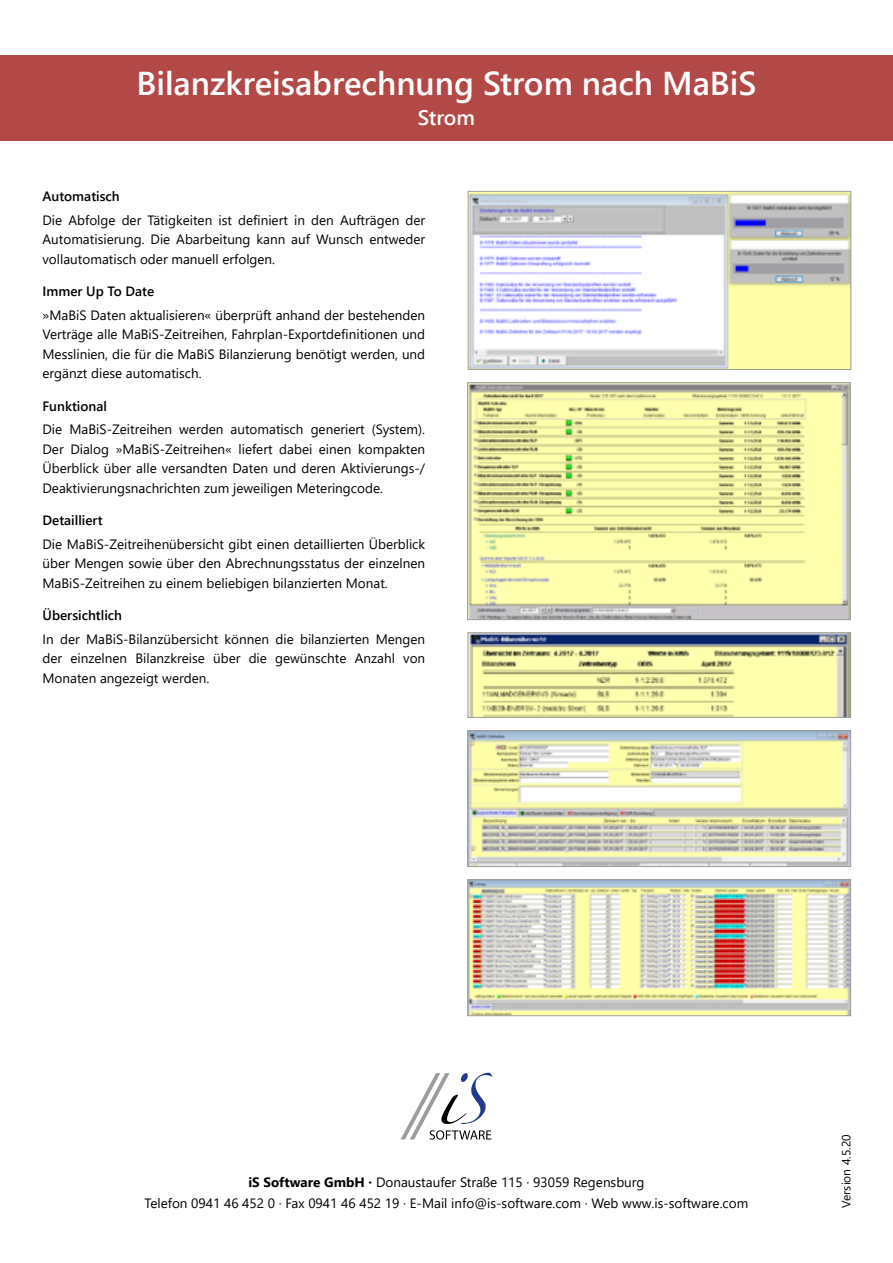
<style>
.page{position:relative;width:893px;height:1263px;background:#fff}
.page>*{position:absolute;margin:0;border:0;box-sizing:border-box;transform-origin:0 0}
.t1{font:600 33px "Segoe UI";color:#fff}
.t2{font:600 21px "Segoe UI";letter-spacing:-.005em;color:#fff}
.t3{font:13.5px/19.5px "Segoe UI";color:#000;text-align:justify}
.t4{font:600 13.5px "Segoe UI";color:#000}
.t5{font:12px "Segoe UI";color:#000}
.s1{font-weight:700}
</style>
<div class="page">
<svg style="left:401px;top:1073px;width:91px;height:67px"></svg>
<div style="left:0;top:55px;width:893px;height:85px;background:#b34947"></div>
<img style="left:470px;top:193px;width:379px;height:175px">
<div style="left:468px;top:191px;width:383px;height:179px;border:1px solid #9d9d9c"></div>
<img style="left:470px;top:881px;width:379px;height:133px">
<div style="left:468px;top:879px;width:383px;height:137px;border:1px solid #9d9d9c"></div>
<img style="left:470px;top:732px;width:379px;height:133px">
<div style="left:468px;top:730px;width:383px;height:137px;border:1px solid #9d9d9c"></div>
<img style="left:469px;top:384px;width:379px;height:234px">
<div style="left:467px;top:382px;width:383px;height:238px;border:1px solid #9d9d9c"></div>
<img style="left:470px;top:634px;width:379px;height:82px">
<div style="left:468px;top:632px;width:383px;height:86px;border:1px solid #9d9d9c"></div>
<h1 class="t1" style="left:136px;top:52px;width:621px">Bilanzkreisabrechnung Strom nach MaBiS</h1>
<h2 class="t2" style="left:418px;top:97px;width:59px">Strom</h2>
<p class="t4" style="left:43px;top:184px;width:79px">Automatisch</p>
<p class="t3" style="left:43px;top:209px;width:384px">Die Abfolge der Tätigkeiten ist definiert in den Aufträgen der Automatisierung. Die Abarbeitung kann auf Wunsch entweder vollautomatisch oder manuell erfolgen.</p>
<p class="t4" style="left:43px;top:279px;width:113px">Immer Up To Date</p>
<p class="t3" style="left:43px;top:304px;width:384px">»MaBiS Daten aktualisieren« überprüft anhand der bestehenden Verträge alle MaBiS-Zeitreihen, Fahrplan-Exportdefinitionen und Messlinien, die für die MaBiS Bilanzierung benötigt werden, und ergänzt diese automatisch.</p>
<p class="t4" style="left:43px;top:393px;width:66px">Funktional</p>
<p class="t3" style="left:43px;top:419px;width:384px">Die MaBiS-Zeitreihen werden automatisch generiert (System).<br>Der Dialog »MaBiS-Zeitreihen« liefert dabei einen kompakten Überblick über alle versandten Daten und deren Aktivierungs-/ Deaktivierungsnachrichten zum jeweiligen Meteringcode.</p>
<p class="t4" style="left:43px;top:508px;width:62px">Detailliert</p>
<p class="t3" style="left:43px;top:533px;width:384px">Die MaBiS-Zeitreihenübersicht gibt einen detaillierten Überblick über Mengen sowie über den Abrechnungsstatus der einzelnen MaBiS-Zeitreihen zu einem beliebigen bilanzierten Monat.</p>
<p class="t4" style="left:43px;top:603px;width:81px">Übersichtlich</p>
<p class="t3" style="left:43px;top:628px;width:384px">In der MaBiS-Bilanzübersicht können die bilanzierten Mengen der einzelnen Bilanzkreise über die gewünschte Anzahl von Monaten angezeigt werden.</p>
<p class="t3" style="left:145px;top:1171px;width:605px;line-height:20.4px;text-align:center"><span class="s1">iS Software GmbH ·</span> Donaustaufer Straße 115 · 93059 Regensburg<br>Telefon 0941 46 452 0 · Fax 0941 46 452 19 · E-Mail info@is-software.com · Web www.is-software.com</p>
<p class="t5" style="left:835px;top:1208px;width:75px;rotate:-90deg">Version 4.5.20</p>
</div>
